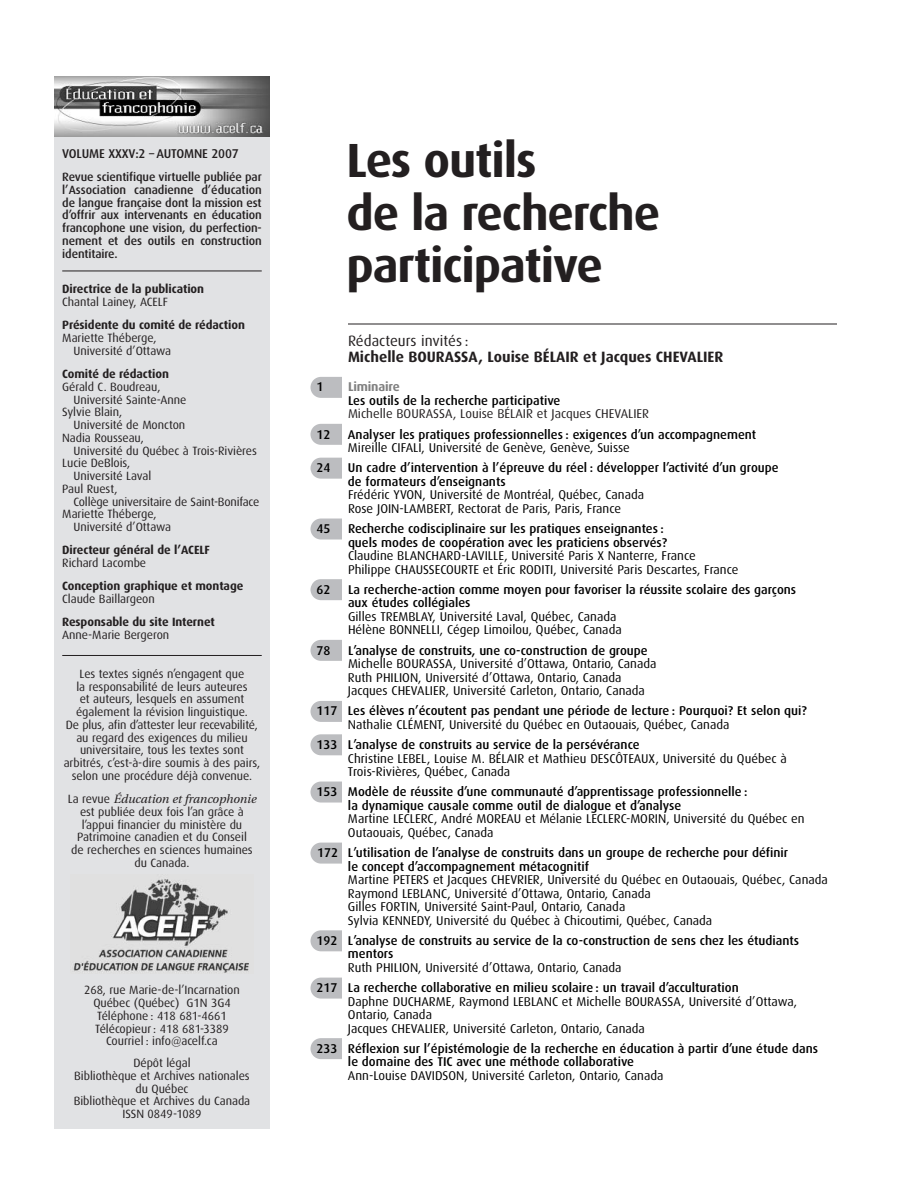
<style>
.page{position:relative;width:918px;height:1188px;background:#fff}
.page>*{position:absolute;margin:0;border:0;box-sizing:border-box;transform-origin:0 0}
.t1{font:700 48px/52.5px "Dax";letter-spacing:-.025em;color:#231f20}
.t2{font:700 15px "Dax";color:#231f20}
.t3{font:15px "Dax";color:#231f20}
.t4{font:12.75px/13.5px "Dax";color:#000}
.t5{font:500 12.75px/13.5px "Dax";color:#000}
.t6{font:12.75px "Dax";color:#231f20}
.t7{font:500 12.75px "Dax";letter-spacing:-.01em;color:#231f20}
.t8{font:700 12.75px "Dax";letter-spacing:-.01em;color:#808080}
.t9{font:12px/12.8px "Dax";letter-spacing:-.005em;color:#231f20;text-align:center}
.t10{font:500 12px/12.8px "Dax";letter-spacing:-.01em;color:#231f20;text-align:justify}
.t11{font:700 12px "Dax";letter-spacing:-.005em;color:#231f20}
.t12{font:italic 12px "Utopia";color:#231f20}
.s1{font-family:"Dax";font-style:normal}
</style>
<div class="page">
<svg style="left:310px;top:424px;width:32px;height:21px"></svg>
<svg style="left:310px;top:377px;width:32px;height:21px"></svg>
<svg style="left:310px;top:458px;width:32px;height:21px"></svg>
<svg style="left:310px;top:519px;width:32px;height:21px"></svg>
<svg style="left:310px;top:579px;width:32px;height:21px"></svg>
<svg style="left:310px;top:640px;width:32px;height:21px"></svg>
<svg style="left:310px;top:701px;width:32px;height:21px"></svg>
<svg style="left:310px;top:734px;width:32px;height:21px"></svg>
<svg style="left:310px;top:782px;width:32px;height:21px"></svg>
<svg style="left:310px;top:843px;width:32px;height:21px"></svg>
<svg style="left:310px;top:930px;width:32px;height:21px"></svg>
<svg style="left:310px;top:978px;width:32px;height:21px"></svg>
<svg style="left:310px;top:1038px;width:32px;height:21px"></svg>
<div style="left:54px;top:76px;width:216px;height:1053px;background:#e1e2e4"></div>
<hr style="left:62px;top:271px;width:200px;height:1px;background:#231f20">
<hr style="left:62px;top:655px;width:200px;height:1px;background:#231f20">
<img style="left:72px;top:879px;width:177px;height:94px">
<img style="left:54px;top:76px;width:216px;height:60px">
<hr style="left:348px;top:324px;width:489px;height:1px;background:#231f20">
<p class="t7" style="left:62px;top:149px;width:178px">VOLUME XXXV:2 – AUTOMNE 2007</p>
<p class="t10" style="left:62px;top:172px;width:201px">Revue scientifique virtuelle publiée par l’Association canadienne d’éducation de langue française dont la mission est d’offrir aux intervenants en éducation francophone une vision, du perfection&shy;nement et des outils en construction identitaire.</p>
<p class="t11" style="left:62px;top:285px;width:143px">Directrice de la publication</p>
<p class="t9" style="left:62px;top:297px;width:107px">Chantal Lainey, ACELF</p>
<p class="t11" style="left:62px;top:321px;width:184px">Présidente du comité de rédaction</p>
<p class="t9" style="left:74px;top:333px;width:99px;text-align:left;text-indent:-11px">Mariette Théberge,<br>Université d’Ottawa</p>
<p class="t11" style="left:62px;top:370px;width:108px">Comité de rédaction</p>
<p class="t9" style="left:62px;top:382px;width:100px">Gérald C. Boudreau,</p>
<p class="t9" style="left:74px;top:394px;width:115px">Université Sainte-Anne</p>
<p class="t9" style="left:62px;top:407px;width:62px">Sylvie Blain,</p>
<p class="t9" style="left:74px;top:420px;width:113px">Université de Moncton</p>
<p class="t9" style="left:62px;top:433px;width:83px">Nadia Rousseau,</p>
<p class="t9" style="left:73px;top:445px;width:185px">Université du Québec à Trois-Rivières</p>
<p class="t9" style="left:62px;top:458px;width:70px">Lucie DeBlois,</p>
<p class="t9" style="left:73px;top:471px;width:79px">Université Laval</p>
<p class="t9" style="left:62px;top:484px;width:57px">Paul Ruest,</p>
<p class="t9" style="left:73px;top:496px;width:187px">Collège universitaire de Saint-Boniface</p>
<p class="t9" style="left:62px;top:509px;width:96px">Mariette Théberge,</p>
<p class="t9" style="left:73px;top:522px;width:99px">Université d’Ottawa</p>
<p class="t11" style="left:62px;top:546px;width:149px">Directeur général de l’ACELF</p>
<p class="t9" style="left:62px;top:558px;width:85px">Richard Lacombe</p>
<p class="t11" style="left:62px;top:582px;width:183px">Conception graphique et montage</p>
<p class="t9" style="left:62px;top:594px;width:94px">Claude Baillargeon</p>
<p class="t11" style="left:62px;top:618px;width:154px">Responsable du site Internet</p>
<p class="t9" style="left:62px;top:630px;width:109px">Anne-Marie Bergeron</p>
<p class="t9" style="left:64px;top:669px;width:198px">Les textes signés n’engagent que<br>la responsabilité de leurs auteures<br>et auteurs, lesquels en assument également la révision linguistique.<br>De plus, afin d’attester leur recevabilité, au regard des exigences du milieu universitaire, tous les textes sont arbitrés, c’est-à-dire soumis à des pairs, selon une procédure déjà convenue.</p>
<p class="t12" style="left:68px;top:794px;width:190px"><span class="s1">La revue</span> Éducation et francophonie</p>
<p class="t9" style="left:71px;top:807px;width:183px">est publiée deux fois l’an grâce à l’appui financier du ministère du<br>Patrimoine canadien et du Conseil de recherches en sciences humaines du Canada.</p>
<p class="t9" style="left:84px;top:985px;width:157px">268, rue Marie-de-l’Incarnation<br>Québec (Québec) G1N 3G4<br>Téléphone : 418 681-4661<br>Télécopieur : 418 681-3389<br>Courriel : info@acelf.ca</p>
<p class="t9" style="left:74px;top:1058px;width:178px">Dépôt légal<br>Bibliothèque et Archives nationales du Québec<br>Bibliothèque et Archives du Canada<br>ISSN 0849-1089</p>
<h1 class="t1" style="left:346px;top:140px;width:315px">Les outils<br>de la recherche participative</h1>
<p class="t3" style="left:348px;top:335px;width:122px">Rédacteurs invités :</p>
<p class="t2" style="left:348px;top:352px;width:377px">Michelle BOURASSA, Louise BÉLAIR et Jacques CHEVALIER</p>
<p class="t5" style="left:316px;top:382px;width:8px">1</p>
<p class="t8" style="left:348px;top:383px;width:53px">Liminaire</p>
<p class="t5" style="left:348px;top:395px;width:214px">Les outils de la recherche participative</p>
<p class="t6" style="left:348px;top:410px;width:303px">Michelle BOURASSA, Louise BÉLAIR et Jacques CHEVALIER</p>
<p class="t5" style="left:317px;top:429px;width:15px">12</p>
<p class="t5" style="left:348px;top:429px;width:410px">Analyser les pratiques professionnelles : exigences d’un accompagnement</p>
<p class="t4" style="left:348px;top:442px;width:283px">Mireille CIFALI, Université de Genève, Genève, Suisse</p>
<p class="t5" style="left:316px;top:463px;width:15px">24</p>
<p class="t5" style="left:348px;top:463px;width:432px">Un cadre d’intervention à l’épreuve du réel : développer l’activité d’un groupe de formateurs d’enseignants</p>
<p class="t4" style="left:348px;top:490px;width:298px">Frédéric YVON, Université de Montréal, Québec, Canada<br>Rose JOIN-LAMBERT, Rectorat de Paris, Paris, France</p>
<p class="t5" style="left:317px;top:523px;width:15px">45</p>
<p class="t5" style="left:348px;top:523px;width:321px">Recherche codisciplinaire sur les pratiques enseignantes : quels modes de coopération avec les praticiens observés?</p>
<p class="t4" style="left:348px;top:550px;width:392px">Claudine BLANCHARD-LAVILLE, Université Paris X Nanterre, France<br>Philippe CHAUSSECOURTE et Éric RODITI, Université Paris Descartes, France</p>
<p class="t5" style="left:317px;top:584px;width:15px">62</p>
<p class="t5" style="left:348px;top:584px;width:450px">La recherche-action comme moyen pour favoriser la réussite scolaire des garçons aux études collégiales</p>
<p class="t4" style="left:348px;top:611px;width:275px">Gilles TREMBLAY, Université Laval, Québec, Canada<br>Hélène BONNELLI, Cégep Limoilou, Québec, Canada</p>
<p class="t5" style="left:317px;top:645px;width:15px">78</p>
<p class="t5" style="left:348px;top:645px;width:301px">L’analyse de construits, une co-construction de groupe</p>
<p class="t4" style="left:348px;top:658px;width:310px">Michelle BOURASSA, Université d’Ottawa, Ontario, Canada<br>Ruth PHILION, Université d’Ottawa, Ontario, Canada<br>Jacques CHEVALIER, Université Carleton, Ontario, Canada</p>
<p class="t5" style="left:316px;top:706px;width:492px">117 Les élèves n’écoutent pas pendant une période de lecture : Pourquoi? Et selon qui?</p>
<p class="t4" style="left:348px;top:719px;width:383px">Nathalie CLÉMENT, Université du Québec en Outaouais, Québec, Canada</p>
<p class="t5" style="left:316px;top:739px;width:325px">133 L’analyse de construits au service de la persévérance</p>
<p class="t4" style="left:348px;top:753px;width:440px">Christine LEBEL, Louise M. BÉLAIR et Mathieu DESCÔTEAUX, Université du Québec à<br>Trois-Rivières, Québec, Canada</p>
<p class="t5" style="left:348px;top:787px;width:401px;text-indent:-31px">153 Modèle de réussite d’une communauté d’apprentissage professionnelle : la dynamique causale comme outil de dialogue et d’analyse</p>
<p class="t4" style="left:348px;top:814px;width:458px">Martine LECLERC, André MOREAU et Mélanie LECLERC-MORIN, Université du Québec en<br>Outaouais, Québec, Canada</p>
<p class="t5" style="left:348px;top:847px;width:442px;text-indent:-31px">172 L’utilisation de l’analyse de construits dans un groupe de recherche pour définir le concept d’accompagnement métacognitif</p>
<p class="t4" style="left:348px;top:874px;width:481px">Martine PETERS et Jacques CHEVRIER, Université du Québec en Outaouais, Québec, Canada Raymond LEBLANC, Université d’Ottawa, Ontario, Canada<br>Gilles FORTIN, Université Saint-Paul, Ontario, Canada<br>Sylvia KENNEDY, Université du Québec à Chicoutimi, Québec, Canada</p>
<p class="t5" style="left:348px;top:935px;width:453px;text-indent:-32px">192 L’analyse de construits au service de la co-construction de sens chez les étudiants mentors</p>
<p class="t4" style="left:348px;top:962px;width:275px">Ruth PHILION, Université d’Ottawa, Ontario, Canada</p>
<p class="t5" style="left:316px;top:982px;width:424px">217 La recherche collaborative en milieu scolaire : un travail d’acculturation</p>
<p class="t4" style="left:348px;top:996px;width:451px">Daphne DUCHARME, Raymond LEBLANC et Michelle BOURASSA, Université d’Ottawa,<br>Ontario, Canada<br>Jacques CHEVALIER, Université Carleton, Ontario, Canada</p>
<p class="t5" style="left:348px;top:1043px;width:472px;text-indent:-32px">233 Réflexion sur l’épistémologie de la recherche en éducation à partir d’une étude dans le domaine des TIC avec une méthode collaborative</p>
<p class="t4" style="left:348px;top:1070px;width:317px">Ann-Louise DAVIDSON, Université Carleton, Ontario, Canada</p>
</div>
